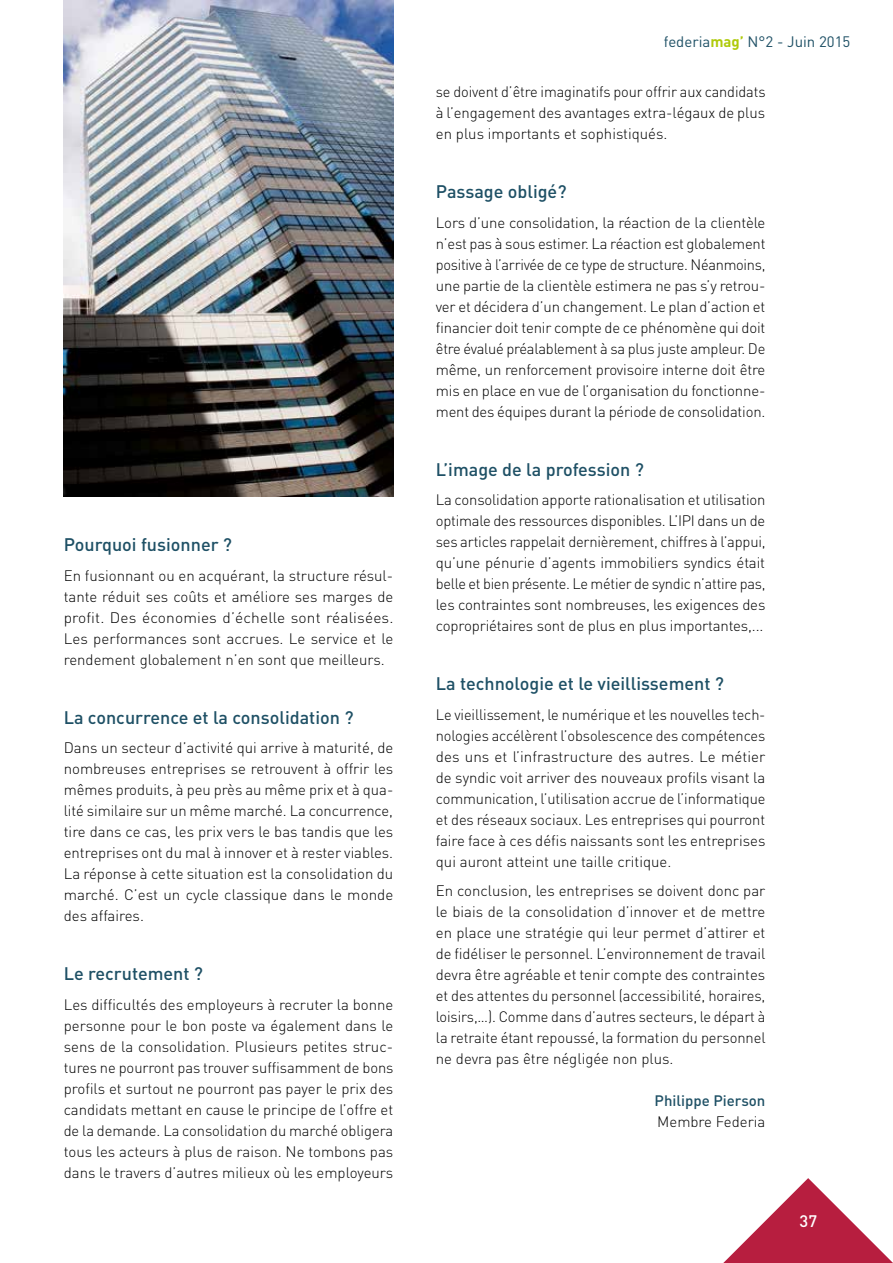
<style>
.page{position:relative;width:893px;height:1263px;background:#fff}
.page>*{position:absolute;margin:0;border:0;box-sizing:border-box;transform-origin:0 0}
.t1{font:500 18px "DIN";color:#1e5065}
.t2{font:500 16.5px "DIN";color:#fff}
.t3{font:300 15px/21px "DIN";color:#000;text-align:justify}
.t4{font:15px "DIN";color:#1e5065}
.t5{font:500 15px "DIN";color:#1e5065}
.s1{font-weight:700;color:#afca0b}
</style>
<div class="page">
<svg style="left:723px;top:1178px;width:170px;height:85px"></svg>
<img style="left:64px;top:0;width:329px;height:496px">
<p class="t1" style="left:64px;top:533px;width:170px">Pourquoi fusionner ?</p>
<p class="t3" style="left:64px;top:565px;width:331px">En fusionnant ou en acquérant, la structure résul&shy;tante réduit ses coûts et améliore ses marges de profit. Des économies d’échelle sont réalisées.<br>Les performances sont accrues. Le service et le rendement globalement n’en sont que meilleurs.</p>
<p class="t1" style="left:64px;top:706px;width:291px">La concurrence et la consolidation ?</p>
<p class="t3" style="left:64px;top:737px;width:331px">Dans un secteur d’activité qui arrive à maturité, de nombreuses entreprises se retrouvent à offrir les mêmes produits, à peu près au même prix et à qua&shy;lité similaire sur un même marché. La concurrence, tire dans ce cas, les prix vers le bas tandis que les entreprises ont du mal à innover et à rester viables.<br>La réponse à cette situation est la consolidation du marché. C’est un cycle classique dans le monde des affaires.</p>
<p class="t1" style="left:64px;top:962px;width:141px">Le recrutement ?</p>
<p class="t3" style="left:64px;top:994px;width:331px">Les difficultés des employeurs à recruter la bonne personne pour le bon poste va également dans le sens de la consolidation. Plusieurs petites struc&shy;tures ne pourront pas trouver suffisamment de bons profils et surtout ne pourront pas payer le prix des candidats mettant en cause le principe de l’offre et de la demande. La consolidation du marché obligera tous les acteurs à plus de raison. Ne tombons pas dans le travers d’autres milieux où les employeurs</p>
<p class="t4" style="left:664px;top:32px;width:188px">federia<span class="s1">mag’</span> N°2 - Juin 2015</p>
<p class="t3" style="left:436px;top:81px;width:331px">se doivent d’être imaginatifs pour offrir aux candidats à l’engagement des avantages extra-légaux de plus en plus importants et sophistiqués.</p>
<p class="t1" style="left:436px;top:180px;width:132px">Passage obligé?</p>
<p class="t3" style="left:436px;top:212px;width:331px">Lors d’une consolidation, la réaction de la clientèle n’est pas à sous estimer. La réaction est globalement positive à l’arrivée de ce type de structure. Néanmoins, une partie de la clientèle estimera ne pas s’y retrou&shy;ver et décidera d’un changement. Le plan d’action et financier doit tenir compte de ce phénomène qui doit être évalué préalablement à sa plus juste ampleur. De même, un renforcement provisoire interne doit être mis en place en vue de l’organisation du fonctionne&shy;ment des équipes durant la période de consolidation.</p>
<p class="t1" style="left:436px;top:458px;width:210px">L’image de la profession ?</p>
<p class="t3" style="left:436px;top:489px;width:331px">La consolidation apporte rationalisation et utilisation optimale des ressources disponibles. L’IPI dans un de ses articles rappelait dernièrement, chiffres à l’appui, qu’une pénurie d’agents immobiliers syndics était belle et bien présente. Le métier de syndic n’attire pas, les contraintes sont nombreuses, les exigences des copropriétaires sont de plus en plus importantes,...</p>
<p class="t1" style="left:436px;top:672px;width:290px">La technologie et le vieillissement ?</p>
<p class="t3" style="left:436px;top:704px;width:331px">Le vieillissement, le numérique et les nouvelles tech&shy;nologies accélèrent l’obsolescence des compétences des uns et l’infrastructure des autres. Le métier de syndic voit arriver des nouveaux profils visant la communication, l’utilisation accrue de l’informatique et des réseaux sociaux. Les entreprises qui pourront faire face à ces défis naissants sont les entreprises qui auront atteint une taille critique.</p>
<p class="t3" style="left:436px;top:880px;width:331px">En conclusion, les entreprises se doivent donc par le biais de la consolidation d’innover et de mettre en place une stratégie qui leur permet d’attirer et de fidéliser le personnel. L’environnement de travail devra être agréable et tenir compte des contraintes et des attentes du personnel (accessibilité, horaires, loisirs,…). Comme dans d’autres secteurs, le départ à la retraite étant repoussé, la formation du personnel ne devra pas être négligée non plus.</p>
<p class="t5" style="left:655px;top:1091px;width:112px">Philippe Pierson</p>
<p class="t3" style="left:657px;top:1111px;width:110px">Membre Federia</p>
<p class="t2" style="left:800px;top:1211px;width:19px">37</p>
</div>
